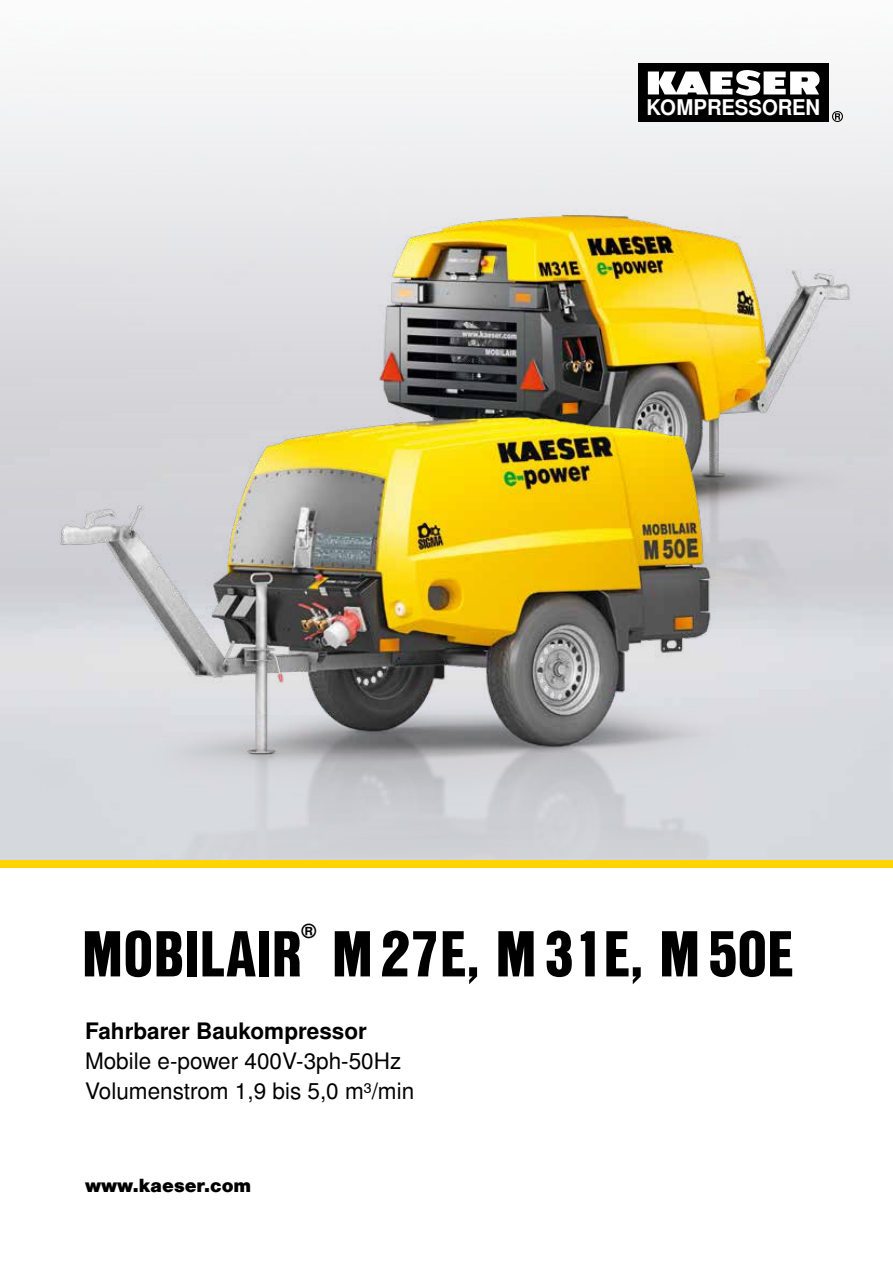
<style>
.page{position:relative;width:893px;height:1263px;background:#fff}
.page>*{position:absolute;margin:0;border:0;box-sizing:border-box;transform-origin:0 0}
.t1{font:63px "Nimbus San L Bla Con";color:#000}
.t2{font:22.5px/30px "Nimbus San L";color:#000}
.t3{font:700 22.5px "Nimbus San L";color:#000}
.t4{font:700 21.6px "Nimbus San L";color:#fff;scale:.94 1}
.t5{font:700 19.2px "Nimbus San L";color:#000}
.t6{font:900 18px "Nimbus San L";color:#000}
</style>
<div class="page">
<div style="left:0;top:859px;width:893px;height:8px;background:#ffd500"></div>
<img style="left:0;top:63px;width:893px;height:277px">
<img style="left:0;top:340px;width:893px;height:519px">
<p class="t4" style="left:646px;top:95px;width:187px">KOMPRESSOREN</p>
<h1 class="t1" style="left:82px;top:906px;width:221px">MOBILAIR</h1>
<p class="t5" style="left:302px;top:920px;width:16px">®</p>
<h1 class="t1" style="left:332px;top:906px;width:464px">M27E, M31E, M50E</h1>
<p class="t3" style="left:85px;top:1018px;width:283px">Fahrbarer Baukompressor</p>
<p class="t2" style="left:85px;top:1047px;width:331px">Mobile e-power 400V-3ph-50Hz<br>Volumenstrom 1,9 bis 5,0 m³/min</p>
<p class="t6" style="left:85px;top:1174px;width:168px">www.kaeser.com</p>
</div>
